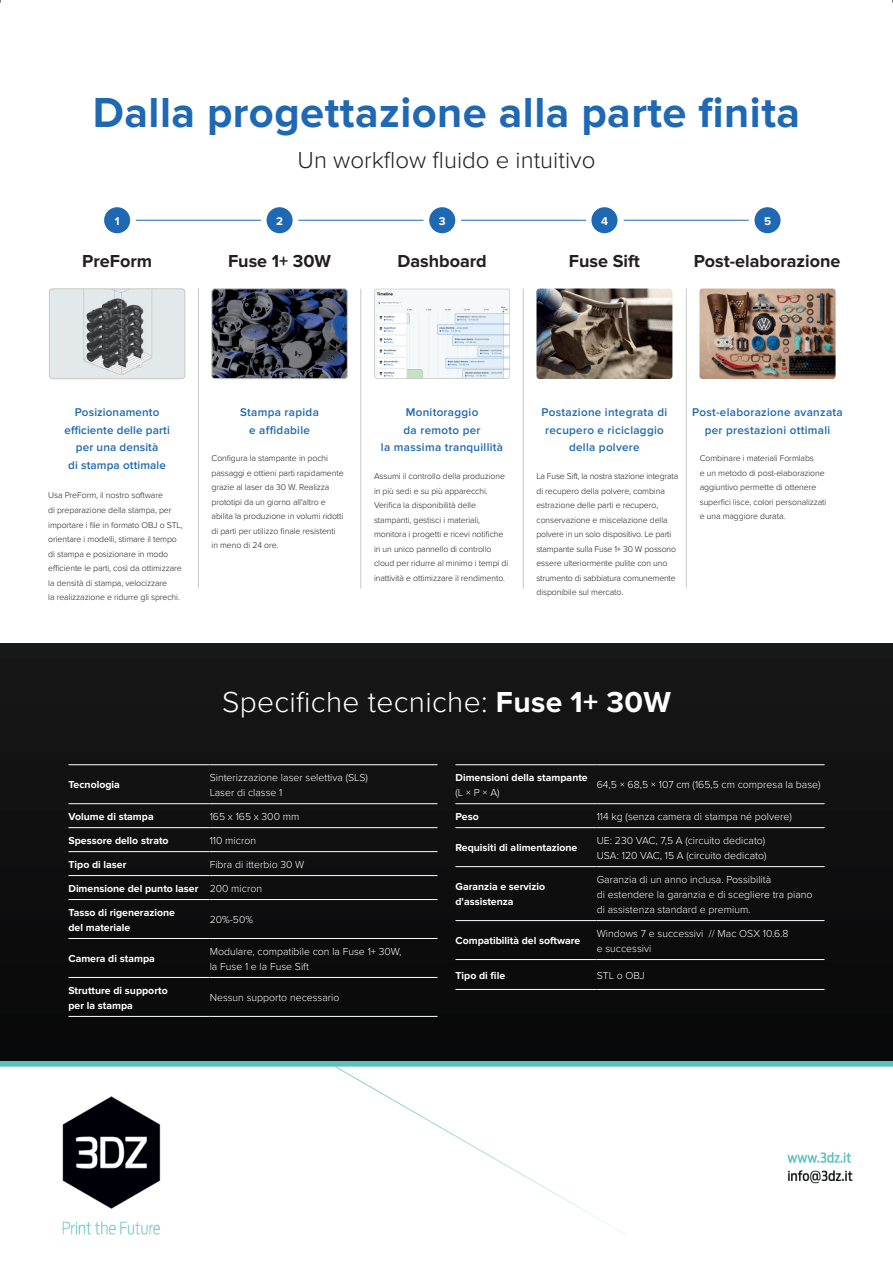
<style>
.page{position:relative;width:893px;height:1263px;background:#fff}
.page>*{position:absolute;margin:0;border:0;box-sizing:border-box;transform-origin:0 0}
.t1{font:700 43.5px "Proxima Nova";letter-spacing:.01em;color:#1f68b3}
.t2{font:300 30px "Proxima Nova";letter-spacing:.01em;color:#fff}
.t3{font:300 24px "Proxima Nova";color:#231f20}
.t4{font:700 18px "Proxima Nova";color:#231f20}
.t5{font:600 11.7px/17.4px "Proxima Nova";letter-spacing:.025em;color:#1f68b3;text-align:center}
.t6{font:700 11.7px "Proxima Nova";color:#fff}
.t7{font:300 10.5px/15px "Proxima Nova";color:#fff}
.t8{font:700 10.5px/15px "Proxima Nova";color:#fff}
.t9{font:300 8.7px/14.5px "Proxima Nova";letter-spacing:-.01em;color:#231f20}
.s1{font-weight:700}
.s2{font-weight:300}
</style>
<div class="page">
<div style="left:0;top:643px;width:893px;height:620px;background:#101011"></div>
<hr style="left:68px;top:803px;width:142px;height:1px;background:#fff">
<hr style="left:210px;top:803px;width:227px;height:1px;background:#fff">
<hr style="left:68px;top:827px;width:142px;height:1px;background:#fff">
<hr style="left:210px;top:827px;width:227px;height:1px;background:#fff">
<hr style="left:68px;top:851px;width:142px;height:1px;background:#fff">
<hr style="left:210px;top:851px;width:227px;height:1px;background:#fff">
<hr style="left:68px;top:875px;width:142px;height:1px;background:#fff">
<hr style="left:210px;top:875px;width:227px;height:1px;background:#fff">
<hr style="left:68px;top:899px;width:142px;height:1px;background:#fff">
<hr style="left:210px;top:899px;width:227px;height:1px;background:#fff">
<hr style="left:68px;top:938px;width:142px;height:1px;background:#fff">
<hr style="left:210px;top:938px;width:227px;height:1px;background:#fff">
<hr style="left:68px;top:977px;width:142px;height:1px;background:#fff">
<hr style="left:210px;top:977px;width:227px;height:1px;background:#fff">
<hr style="left:68px;top:1016px;width:142px;height:1px;background:#fff">
<hr style="left:210px;top:1016px;width:227px;height:1px;background:#fff">
<hr style="left:68px;top:764px;width:142px;height:1px;background:#fff">
<hr style="left:210px;top:764px;width:227px;height:1px;background:#fff">
<hr style="left:455px;top:764px;width:142px;height:1px;background:#fff">
<hr style="left:597px;top:764px;width:227px;height:1px;background:#fff">
<hr style="left:455px;top:803px;width:142px;height:1px;background:#fff">
<hr style="left:597px;top:803px;width:227px;height:1px;background:#fff">
<hr style="left:455px;top:827px;width:142px;height:1px;background:#fff">
<hr style="left:597px;top:827px;width:227px;height:1px;background:#fff">
<hr style="left:455px;top:866px;width:142px;height:1px;background:#fff">
<hr style="left:597px;top:866px;width:227px;height:1px;background:#fff">
<hr style="left:455px;top:920px;width:142px;height:1px;background:#fff">
<hr style="left:597px;top:920px;width:227px;height:1px;background:#fff">
<hr style="left:455px;top:959px;width:142px;height:1px;background:#fff">
<hr style="left:597px;top:959px;width:227px;height:1px;background:#fff">
<hr style="left:455px;top:989px;width:142px;height:1px;background:#fff">
<hr style="left:597px;top:989px;width:227px;height:1px;background:#fff">
<hr style="left:198px;top:288px;width:1px;height:300px;background:#c6c7c4">
<hr style="left:361px;top:288px;width:1px;height:300px;background:#c6c7c4">
<hr style="left:523px;top:288px;width:1px;height:300px;background:#c6c7c4">
<hr style="left:686px;top:288px;width:1px;height:300px;background:#c6c7c4">
<svg style="left:374px;top:288px;width:136px;height:91px"></svg>
<img style="left:536px;top:288px;width:136px;height:91px">
<img style="left:699px;top:288px;width:136px;height:91px">
<div style="left:104px;top:207px;width:26px;height:26px;background:#1f68b3;border-radius:50%"></div>
<div style="left:267px;top:207px;width:26px;height:26px;background:#1f68b3;border-radius:50%"></div>
<div style="left:429px;top:207px;width:26px;height:26px;background:#1f68b3;border-radius:50%"></div>
<div style="left:591px;top:207px;width:26px;height:26px;background:#1f68b3;border-radius:50%"></div>
<div style="left:754px;top:207px;width:26px;height:26px;background:#1f68b3;border-radius:50%"></div>
<hr style="left:136px;top:220px;width:125px;height:1px;background:#1f68b3">
<hr style="left:298px;top:220px;width:125px;height:1px;background:#1f68b3">
<hr style="left:461px;top:220px;width:125px;height:1px;background:#1f68b3">
<hr style="left:624px;top:220px;width:125px;height:1px;background:#1f68b3">
<img style="left:51px;top:290px;width:132px;height:87px">
<div style="left:49px;top:288px;width:136px;height:91px;border:1px solid #c6c7c4;border-radius:3px"></div>
<img style="left:212px;top:290px;width:134px;height:89px">
<div style="left:212px;top:288px;width:136px;height:91px;border:1px solid #c6c7c4;border-radius:3px"></div>
<img style="left:0;top:1061px;width:893px;height:202px">
<h1 class="t1" style="left:93px;top:88px;width:709px">Dalla progettazione alla parte finita</h1>
<h3 class="t3" style="left:298px;top:146px;width:299px">Un workflow fluido e intuitivo</h3>
<h3 class="t6" style="left:115px;top:214px;width:6px">1</h3>
<h3 class="t6" style="left:276px;top:214px;width:8px">2</h3>
<h3 class="t6" style="left:439px;top:214px;width:8px">3</h3>
<h3 class="t6" style="left:601px;top:214px;width:8px">4</h3>
<h3 class="t6" style="left:764px;top:214px;width:9px">5</h3>
<h3 class="t4" style="left:82px;top:250px;width:72px">PreForm</h3>
<h3 class="t4" style="left:228px;top:250px;width:105px">Fuse 1+ 30W</h3>
<h3 class="t4" style="left:397px;top:250px;width:91px">Dashboard</h3>
<h3 class="t4" style="left:569px;top:250px;width:73px">Fuse Sift</h3>
<h3 class="t4" style="left:694px;top:250px;width:148px">Post-elaborazione</h3>
<h3 class="t5" style="left:64px;top:404px;width:107px">Posizionamento efficiente delle parti per una densità<br>di stampa ottimale</h3>
<p class="t9" style="left:48px;top:488px;width:136px">Usa PreForm, il nostro software<br>di preparazione della stampa, per importare i file in formato OBJ o STL, orientare i modelli, stimare il tempo di stampa e posizionare in modo efficiente le parti, così da ottimizzare la densità di stampa, velocizzare<br>la realizzazione e ridurre gli sprechi.</p>
<h3 class="t5" style="left:240px;top:404px;width:80px">Stampa rapida e affidabile</h3>
<p class="t9" style="left:212px;top:451px;width:134px">Configura la stampante in pochi passaggi e ottieni parti rapidamente grazie al laser da 30 W. Realizza prototipi da un giorno all'altro e abilita la produzione in volumi ridotti di parti per utilizzo finale resistenti in meno di 24 ore.</p>
<h3 class="t5" style="left:381px;top:404px;width:124px">Monitoraggio<br>da remoto per<br>la massima tranquillità</h3>
<p class="t9" style="left:374px;top:469px;width:136px">Assumi il controllo della produzione in più sedi e su più apparecchi.<br>Verifica la disponibilità delle stampanti, gestisci i materiali, monitora i progetti e ricevi notifiche in un unico pannello di controllo cloud per ridurre al minimo i tempi di inattività e ottimizzare il rendimento.</p>
<h3 class="t5" style="left:542px;top:404px;width:127px">Postazione integrata di recupero e riciclaggio della polvere</h3>
<p class="t9" style="left:536px;top:469px;width:143px">La Fuse Sift, la nostra stazione integrata di recupero della polvere, combina estrazione delle parti e recupero, conservazione e miscelazione della polvere in un solo dispositivo. Le parti stampante sulla Fuse 1+ 30 W possono essere ulteriormente pulite con uno strumento di sabbiatura comunemente disponibile sul mercato.</p>
<h3 class="t5" style="left:692px;top:404px;width:152px">Post-elaborazione avanzata per prestazioni ottimali</h3>
<p class="t9" style="left:700px;top:451px;width:128px">Combinare i materiali Formlabs<br>e un metodo di post-elaborazione aggiuntivo permette di ottenere superfici lisce, colori personalizzati e una maggiore durata.</p>
<h2 class="t2" style="left:222px;top:684px;width:450px">Specifiche tecniche: <span class="s1">Fuse 1+ 30W</span></h2>
<p class="t8" style="left:68px;top:778px;width:53px">Tecnologia</p>
<p class="t7" style="left:210px;top:770px;width:160px">Sinterizzazione laser selettiva (SLS)<br>Laser di classe 1</p>
<p class="t8" style="left:68px;top:809px;width:87px">Volume di stampa</p>
<p class="t7" style="left:210px;top:809px;width:91px">165 x 165 x 300 mm</p>
<p class="t8" style="left:68px;top:833px;width:102px">Spessore dello strato</p>
<p class="t7" style="left:210px;top:833px;width:48px">110 micron</p>
<p class="t8" style="left:68px;top:857px;width:60px">Tipo di laser</p>
<p class="t7" style="left:210px;top:857px;width:96px">Fibra di itterbio 30 W</p>
<p class="t8" style="left:68px;top:881px;width:195px">Dimensione del punto laser <span class="s2">200 micron</span></p>
<p class="t8" style="left:68px;top:905px;width:108px">Tasso di rigenerazione del materiale</p>
<p class="t7" style="left:210px;top:912px;width:45px">20%-50%</p>
<p class="t8" style="left:68px;top:951px;width:88px">Camera di stampa</p>
<p class="t7" style="left:210px;top:944px;width:193px">Modulare, compatibile con la Fuse 1+ 30W, la Fuse 1 e la Fuse Sift</p>
<p class="t8" style="left:68px;top:983px;width:101px">Strutture di supporto per la stampa</p>
<p class="t7" style="left:210px;top:990px;width:131px">Nessun supporto necessario</p>
<p class="t8" style="left:455px;top:770px;width:134px">Dimensioni della stampante</p>
<p class="t7" style="left:455px;top:785px;width:46px">(L × P × A)</p>
<p class="t7" style="left:597px;top:777px;width:225px">64,5 × 68,5 × 107 cm (165,5 cm compresa la base)</p>
<p class="t8" style="left:455px;top:809px;width:25px">Peso</p>
<p class="t7" style="left:597px;top:809px;width:196px">114 kg (senza camera di stampa né polvere)</p>
<p class="t8" style="left:455px;top:840px;width:123px">Requisiti di alimentazione</p>
<p class="t7" style="left:597px;top:833px;width:171px">UE: 230 VAC, 7,5 A (circuito dedicato)<br>USA: 120 VAC, 15 A (circuito dedicato)</p>
<p class="t8" style="left:455px;top:879px;width:91px">Garanzia e servizio d'assistenza</p>
<p class="t7" style="left:597px;top:872px;width:217px">Garanzia di un anno inclusa. Possibilità<br>di estendere la garanzia e di scegliere tra piano di assistenza standard e premium.</p>
<p class="t8" style="left:455px;top:933px;width:126px">Compatibilità del software</p>
<p class="t7" style="left:597px;top:926px;width:193px">Windows 7 e successivi // Mac OSX 10.6.8 e successivi</p>
<p class="t8" style="left:455px;top:968px;width:51px">Tipo di file</p>
<p class="t7" style="left:597px;top:968px;width:50px">STL o OBJ</p>
</div>
